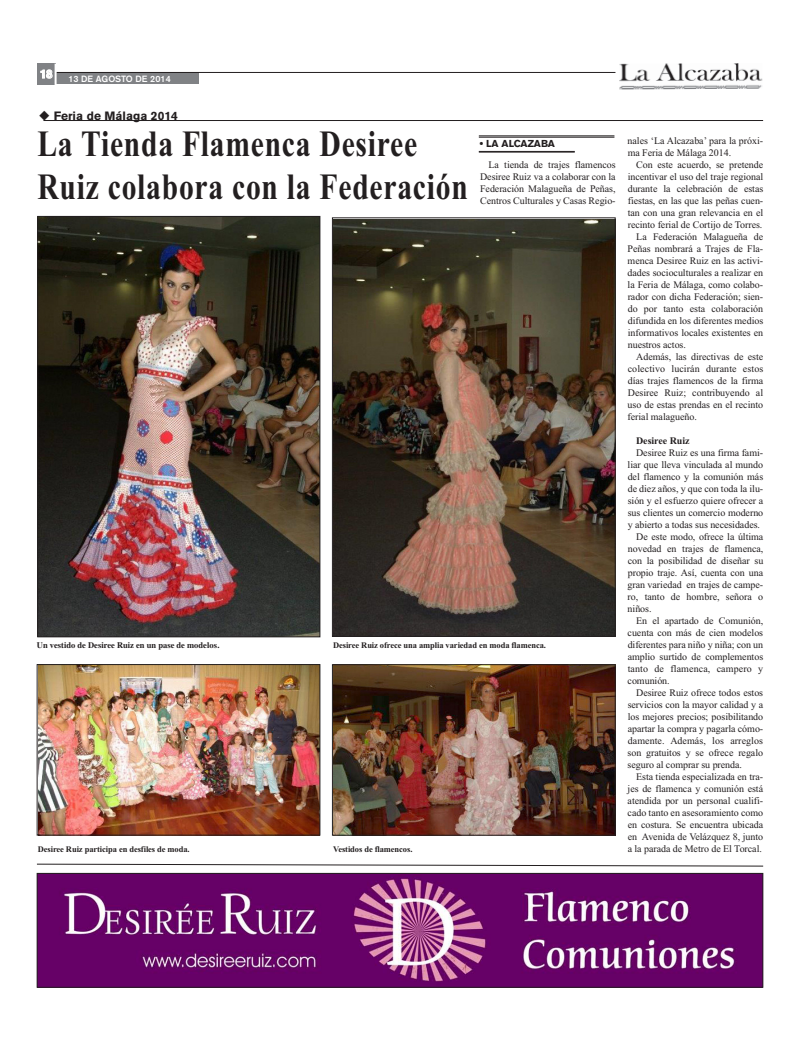
<style>
.page{position:relative;width:800px;height:1049px;background:#fff}
.page>*{position:absolute;margin:0;border:0;box-sizing:border-box;transform-origin:0 0}
.t1{font:700 37px/43px "Times New Roman";letter-spacing:.025em;color:#231f20;scale:.8 1}
.t2{font:700 12px "Akzidenz Grotesk BE";color:#231f20}
.t3{font:700 12px "Akzidenz Grotesk BE";color:#fff}
.t4{font:10px/12px "Times New Roman";letter-spacing:-.005em;color:#231f20;text-align:justify}
.t5{font:700 10px "Times New Roman";letter-spacing:-.005em;color:#231f20}
.t6{font:700 10px "Akzidenz Grotesk BE";color:#231f20}
.t7{font:500 9px "Akzidenz Grotesk BE";color:#fff}
.t8{font:700 8.5px "Times New Roman";letter-spacing:-.01em;color:#231f20}
.t9{font:700 8.5px "Times";color:#231f20}
</style>
<div class="page">
<img style="left:619px;top:63px;width:143px;height:26px">
<div style="left:41px;top:73px;width:158px;height:11px;background:#808285"></div>
<hr style="left:56px;top:72px;width:559px;height:1px;background:#231f20">
<div style="left:37px;top:64px;width:18px;height:21px;background:#808285"></div>
<svg style="left:40px;top:69px;width:13px;height:10px"></svg>
<hr style="left:55px;top:64px;width:2px;height:21px;background:#fff">
<hr style="left:43px;top:120px;width:720px;height:1px;background:#231f20">
<img style="left:39px;top:218px;width:279px;height:417px">
<div style="left:37px;top:216px;width:283px;height:421px;border:1px solid #231f20"></div>
<img style="left:39px;top:875px;width:722px;height:110px">
<div style="left:37px;top:873px;width:726px;height:114px;border:1px solid #231f20"></div>
<hr style="left:478px;top:135px;width:136px;height:1px;background:#231f20">
<hr style="left:478px;top:137px;width:136px;height:1px;background:#231f20">
<hr style="left:478px;top:151px;width:96px;height:1px;background:#231f20">
<hr style="left:478px;top:152px;width:96px;height:1px;background:#231f20">
<svg style="left:37px;top:863px;width:727px;height:4px"></svg>
<img style="left:39px;top:666px;width:279px;height:167px">
<div style="left:37px;top:664px;width:283px;height:171px;border:1px solid #231f20"></div>
<img style="left:334px;top:666px;width:279px;height:167px">
<div style="left:332px;top:664px;width:283px;height:171px;border:1px solid #231f20"></div>
<img style="left:334px;top:220px;width:279px;height:415px">
<div style="left:332px;top:218px;width:283px;height:419px;border:1px solid #231f20"></div>
<p class="t3" style="left:40px;top:69px;width:14px">18</p>
<p class="t2" style="left:38px;top:111px;width:141px">◆ Feria de Málaga 2014</p>
<p class="t7" style="left:68px;top:76px;width:104px">13 DE AGOSTO DE 2014</p>
<p class="t1" style="left:37px;top:121px;width:539px">La Tienda Flamenca Desiree<br>Ruiz colabora con la Federación</p>
<p class="t6" style="left:479px;top:139px;width:77px">• LA ALCAZABA</p>
<p class="t4" style="left:480px;top:159px;width:137px;text-indent:8px">La tienda de trajes flamencos Desiree Ruiz va a colaborar con la Federación Malagueña de Peñas, Centros Culturales y Casas Regio-</p>
<p class="t9" style="left:37px;top:640px;width:184px">Un vestido de Desiree Ruiz en un pase de modelos.</p>
<p class="t8" style="left:333px;top:640px;width:214px">Desiree Ruiz ofrece una amplia variedad en moda flamenca.</p>
<p class="t8" style="left:38px;top:844px;width:153px">Desiree Ruiz participa en desfiles de moda.</p>
<p class="t8" style="left:333px;top:844px;width:81px">Vestidos de flamencos.</p>
<p class="t4" style="left:627px;top:135px;width:137px">nales ‘La Alcazaba’ para la próxi-</p>
<p class="t4" style="left:627px;top:147px;width:105px">ma Feria de Málaga 2014.</p>
<p class="t4" style="left:636px;top:159px;width:128px">Con este acuerdo, se pretende</p>
<p class="t4" style="left:627px;top:171px;width:137px">incentivar el uso del traje regional</p>
<p class="t4" style="left:627px;top:183px;width:137px">durante la celebración de estas</p>
<p class="t4" style="left:627px;top:195px;width:137px">fiestas, en las que las peñas cuen-</p>
<p class="t4" style="left:627px;top:207px;width:137px">tan con una gran relevancia en el</p>
<p class="t4" style="left:627px;top:219px;width:136px">recinto ferial de Cortijo de Torres.</p>
<p class="t4" style="left:636px;top:231px;width:128px">La Federación Malagueña de</p>
<p class="t4" style="left:627px;top:243px;width:137px">Peñas nombrará a Trajes de Fla-</p>
<p class="t4" style="left:627px;top:255px;width:137px">menca Desiree Ruiz en las activi-</p>
<p class="t4" style="left:627px;top:267px;width:137px">dades socioculturales a realizar en</p>
<p class="t4" style="left:627px;top:279px;width:137px">la Feria de Málaga, como colabo-</p>
<p class="t4" style="left:627px;top:291px;width:137px">rador con dicha Federación; sien-</p>
<p class="t4" style="left:627px;top:303px;width:137px">do por tanto esta colaboración</p>
<p class="t4" style="left:627px;top:315px;width:137px">difundida en los diferentes medios</p>
<p class="t4" style="left:627px;top:327px;width:137px">informativos locales existentes en</p>
<p class="t4" style="left:627px;top:339px;width:60px">nuestros actos.</p>
<p class="t4" style="left:636px;top:351px;width:128px">Además, las directivas de este</p>
<p class="t4" style="left:627px;top:363px;width:137px">colectivo lucirán durante estos</p>
<p class="t4" style="left:627px;top:375px;width:137px">días trajes flamencos de la firma</p>
<p class="t4" style="left:627px;top:387px;width:137px">Desiree Ruiz; contribuyendo al</p>
<p class="t4" style="left:627px;top:399px;width:137px">uso de estas prendas en el recinto</p>
<p class="t4" style="left:627px;top:411px;width:71px">ferial malagueño.</p>
<p class="t5" style="left:636px;top:435px;width:55px">Desiree Ruiz</p>
<p class="t4" style="left:636px;top:447px;width:128px">Desiree Ruiz es una firma fami-</p>
<p class="t4" style="left:627px;top:459px;width:137px">liar que lleva vinculada al mundo</p>
<p class="t4" style="left:627px;top:471px;width:137px">del flamenco y la comunión más</p>
<p class="t4" style="left:627px;top:483px;width:137px">de diez años, y que con toda la ilu-</p>
<p class="t4" style="left:627px;top:495px;width:137px">sión y el esfuerzo quiere ofrecer a</p>
<p class="t4" style="left:627px;top:507px;width:137px">sus clientes un comercio moderno</p>
<p class="t4" style="left:627px;top:519px;width:134px">y abierto a todas sus necesidades.</p>
<p class="t4" style="left:636px;top:531px;width:128px">De este modo, ofrece la última</p>
<p class="t4" style="left:627px;top:543px;width:137px">novedad en trajes de flamenca,</p>
<p class="t4" style="left:627px;top:555px;width:137px">con la posibilidad de diseñar su</p>
<p class="t4" style="left:627px;top:567px;width:137px">propio traje. Así, cuenta con una</p>
<p class="t4" style="left:627px;top:579px;width:137px">gran variedad en trajes de campe-</p>
<p class="t4" style="left:627px;top:591px;width:137px">ro, tanto de hombre, señora o</p>
<p class="t4" style="left:627px;top:603px;width:25px">niños.</p>
<p class="t4" style="left:636px;top:615px;width:128px">En el apartado de Comunión,</p>
<p class="t4" style="left:627px;top:627px;width:137px">cuenta con más de cien modelos</p>
<p class="t4" style="left:627px;top:639px;width:137px">diferentes para niño y niña; con un</p>
<p class="t4" style="left:627px;top:651px;width:137px">amplio surtido de complementos</p>
<p class="t4" style="left:627px;top:663px;width:137px">tanto de flamenca, campero y</p>
<p class="t4" style="left:627px;top:675px;width:44px">comunión.</p>
<p class="t4" style="left:636px;top:687px;width:128px">Desiree Ruiz ofrece todos estos</p>
<p class="t4" style="left:627px;top:699px;width:137px">servicios con la mayor calidad y a</p>
<p class="t4" style="left:627px;top:711px;width:137px">los mejores precios; posibilitando</p>
<p class="t4" style="left:627px;top:723px;width:137px">apartar la compra y pagarla cómo-</p>
<p class="t4" style="left:627px;top:735px;width:137px">damente. Además, los arreglos</p>
<p class="t4" style="left:627px;top:747px;width:137px">son gratuitos y se ofrece regalo</p>
<p class="t4" style="left:627px;top:759px;width:116px">seguro al comprar su prenda.</p>
<p class="t4" style="left:636px;top:771px;width:128px">Esta tienda especializada en tra-</p>
<p class="t4" style="left:627px;top:783px;width:137px">jes de flamenca y comunión está</p>
<p class="t4" style="left:627px;top:795px;width:137px">atendida por un personal cualifi-</p>
<p class="t4" style="left:627px;top:807px;width:137px">cado tanto en asesoramiento como</p>
<p class="t4" style="left:627px;top:819px;width:137px">en costura. Se encuentra ubicada</p>
<p class="t4" style="left:627px;top:831px;width:137px">en Avenida de Velázquez 8, junto</p>
<p class="t4" style="left:627px;top:843px;width:136px">a la parada de Metro de El Torcal.</p>
</div>
